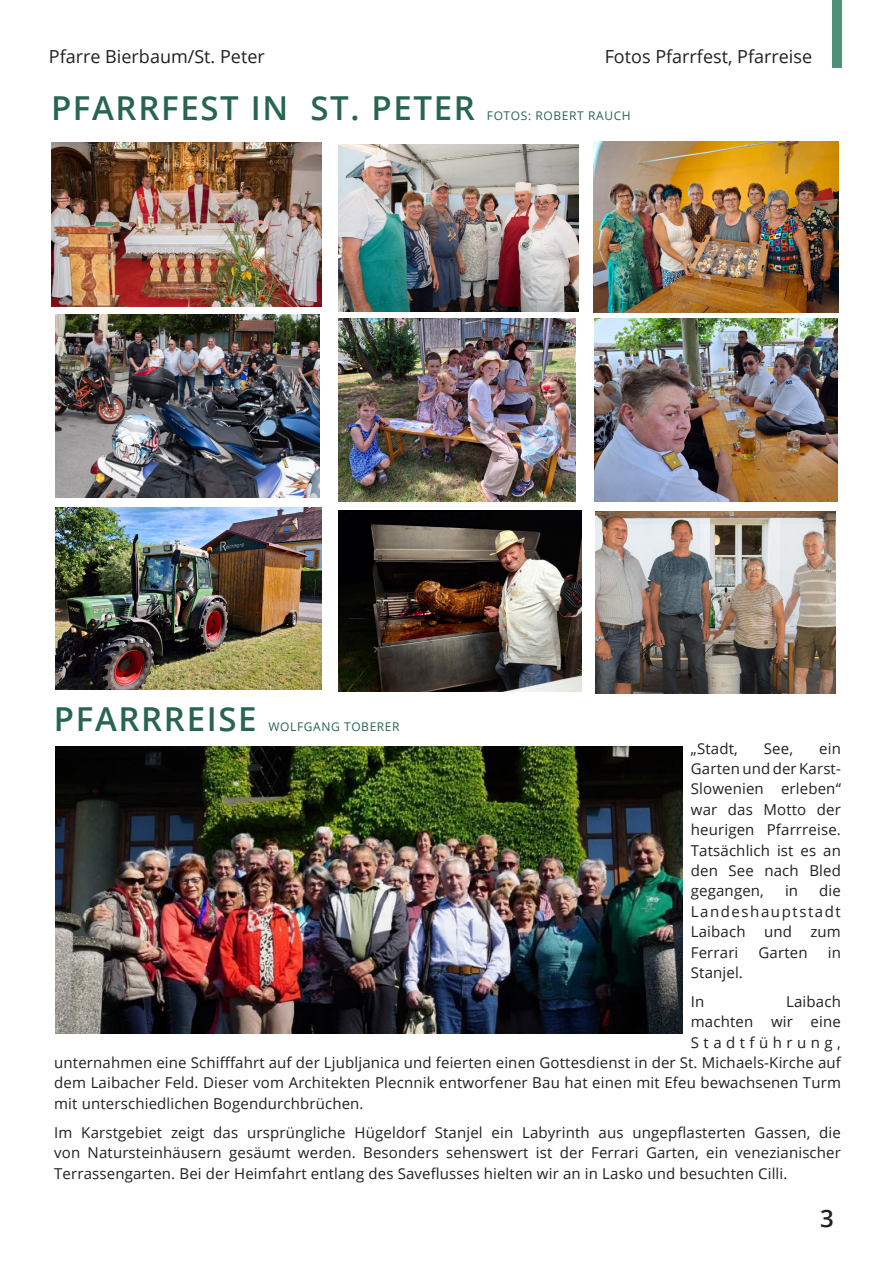
<style>
.page{position:relative;width:893px;height:1263px;background:#fff}
.page>*{position:absolute;margin:0;border:0;box-sizing:border-box;transform-origin:0 0}
.Überschrift{font:600 33px "Open Sans";letter-spacing:.05em;color:#27654f}
.t1{font:600 24px "Open Sans";color:#231f20}
.t2{font:18px "Open Sans";color:#231f20}
.Seitentext{font:15px/20.4px "Open Sans";letter-spacing:.01em;color:#231f20;text-align:justify}
.Seitentext-2{font:15px "Open Sans";letter-spacing:.3em;color:#231f20}
.Überschrift-2{font:12px "Open Sans";letter-spacing:.05em;color:#27654f}
</style>
<div class="page">
<div style="left:833px;top:0;width:9px;height:68px;background:#508f78"></div>
<img style="left:51px;top:142px;width:270px;height:164px">
<img style="left:338px;top:145px;width:240px;height:166px">
<img style="left:593px;top:141px;width:246px;height:172px">
<img style="left:55px;top:315px;width:265px;height:182px">
<img style="left:338px;top:510px;width:243px;height:181px">
<img style="left:338px;top:319px;width:237px;height:183px">
<img style="left:55px;top:507px;width:266px;height:183px">
<img style="left:594px;top:319px;width:244px;height:183px">
<img style="left:595px;top:511px;width:241px;height:182px">
<img style="left:56px;top:746px;width:626px;height:287px">
<p class="t2" style="left:49px;top:44px;width:217px">Pfarre Bierbaum/St. Peter</p>
<p class="t2" style="left:605px;top:44px;width:209px">Fotos Pfarrfest, Pfarreise</p>
<p class="Überschrift" style="left:51px;top:85px;width:425px">PFARRFEST IN ST. PETER</p>
<p class="Überschrift-2" style="left:487px;top:107px;width:145px">FOTOS: ROBERT RAUCH</p>
<p class="Überschrift" style="left:54px;top:696px;width:204px">PFARRREISE</p>
<p class="Überschrift-2" style="left:269px;top:719px;width:133px">WOLFGANG TOBERER</p>
<p class="Seitentext" style="left:691px;top:737px;width:49px">„Stadt,</p>
<p class="Seitentext" style="left:764px;top:737px;width:31px">See,</p>
<p class="Seitentext" style="left:691px;top:737px;width:152px;text-indent:128px">ein Garten und der Karst-Slowenien erleben“ war das Motto der heurigen Pfarrreise.<br>Tatsächlich ist es an den See nach Bled gegangen,</p>
<p class="Seitentext" style="left:691px;top:880px;width:152px;text-indent:128px">die Landeshauptstadt Laibach und zum Ferrari</p>
<p class="Seitentext" style="left:785px;top:880px;width:15px">in</p>
<p class="Seitentext" style="left:758px;top:941px;width:51px">Garten</p>
<p class="Seitentext" style="left:828px;top:941px;width:15px">in</p>
<p class="Seitentext" style="left:691px;top:962px;width:54px">Stanjel.</p>
<p class="Seitentext" style="left:691px;top:991px;width:15px">In</p>
<p class="Seitentext" style="left:786px;top:991px;width:56px">Laibach</p>
<p class="Seitentext" style="left:691px;top:1011px;width:152px">machten wir eine</p>
<p class="Seitentext-2" style="left:691px;top:1032px;width:152px">Stadtführung,</p>
<p class="Seitentext" style="left:54px;top:1052px;width:788px">unternahmen eine Schifffahrt auf der Ljubljanica und feierten einen Gottesdienst in der St. Michaels-Kirche auf</p>
<p class="Seitentext" style="left:54px;top:1072px;width:788px">dem Laibacher Feld. Dieser vom Architekten Plecnnik entworfener Bau hat einen mit Efeu bewachsenen Turm</p>
<p class="Seitentext" style="left:54px;top:1093px;width:311px">mit unterschiedlichen Bogendurchbrüchen.</p>
<p class="Seitentext" style="left:54px;top:1122px;width:788px">Im Karstgebiet zeigt das ursprüngliche Hügeldorf Stanjel ein Labyrinth aus ungepflasterten Gassen, die von Natursteinhäusern gesäumt werden. Besonders sehenswert ist der Ferrari Garten, ein venezianischer Terrassengarten. Bei der Heimfahrt entlang des Saveflusses hielten wir an in Lasko und besuchten Cilli.</p>
<p class="t1" style="left:820px;top:1201px;width:15px">3</p>
</div>
